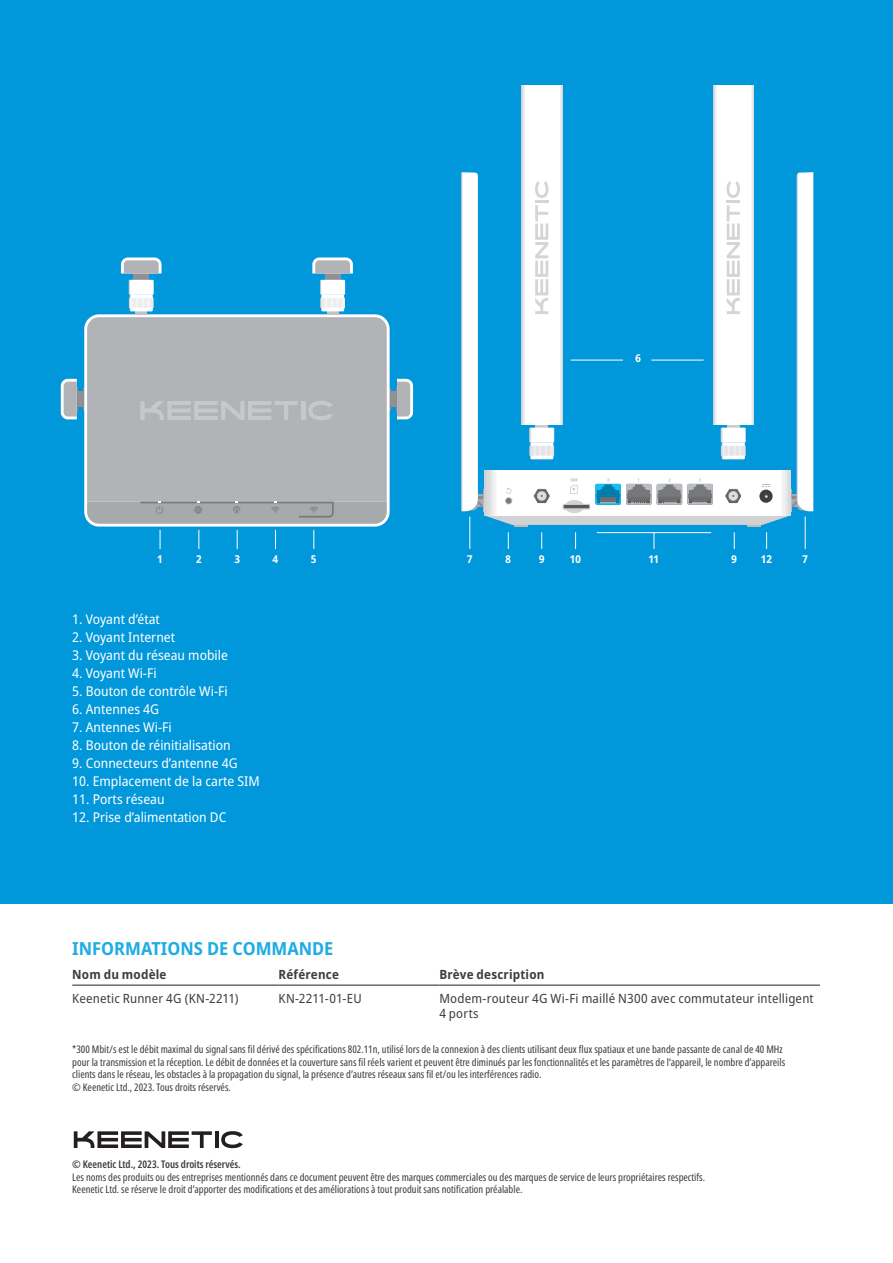
<style>
.page{position:relative;width:893px;height:1263px;background:#fff}
.page>*{position:absolute;margin:0;border:0;box-sizing:border-box;transform-origin:0 0}
.t1{font:700 semi-condensed 18px "Noto Sans";color:#1fade3}
.t2{font:semi-condensed 13.5px "Noto Sans";color:#fff}
.Text{font:semi-condensed 12.75px/15.3px "Noto Sans";letter-spacing:.01em;color:#3e3e3f}
.Ordering{font:700 semi-condensed 12.75px "Noto Sans";letter-spacing:.015em;color:#3e3e3f}
.Number{font:700 semi-condensed 10.8px "Noto Sans";color:#fff}
.info{font:extra-condensed 10.5px/12.6px "Noto Sans";color:#3e3e3f}
.info_bold{font:600 extra-condensed 10.5px "Noto Sans";color:#3e3e3f}
</style>
<div class="page">
<hr style="left:72px;top:985px;width:207px;height:1px;background:#231f20">
<hr style="left:279px;top:985px;width:160px;height:1px;background:#231f20">
<hr style="left:439px;top:985px;width:381px;height:1px;background:#231f20">
<hr style="left:215px;top:1131px;width:3px;height:17px;background:#231f20">
<svg style="left:74px;top:1131px;width:138px;height:17px"></svg>
<svg style="left:221px;top:1131px;width:22px;height:17px"></svg>
<div style="left:0;top:0;width:893px;height:903px;background:#0097db"></div>
<hr style="left:514px;top:523px;width:14px;height:4px;background:#bcbdc0">
<hr style="left:747px;top:523px;width:13px;height:4px;background:#bcbdc0">
<svg style="left:521px;top:85px;width:41px;height:87px;background:#fafafb"></svg>
<div style="left:713px;top:85px;width:40px;height:339px;background:#fff"></div>
<svg style="left:461px;top:172px;width:352px;height:353px"></svg>
<div style="left:390px;top:391px;width:7px;height:16px;background:#8f9194"></div>
<hr style="left:389px;top:388px;width:2px;height:23px;background:#8a8c8f">
<hr style="left:396px;top:387px;width:2px;height:24px;background:#8a8c8f">
<svg style="left:397px;top:379px;width:16px;height:40px"></svg>
<div style="left:77px;top:391px;width:7px;height:16px;background:#8f9194"></div>
<hr style="left:83px;top:388px;width:2px;height:23px;background:#8a8c8f">
<svg style="left:61px;top:379px;width:16px;height:40px"></svg>
<div style="left:84px;top:314px;width:306px;height:213px;background:#fff;border-radius:15px"></div>
<div style="left:87px;top:317px;width:300px;height:185px;background:#b2b3b7"></div>
<svg style="left:87px;top:502px;width:300px;height:22px;background:#a6a7ab"></svg>
<hr style="left:301px;top:401px;width:4px;height:19px;background:#c7c8ca">
<svg style="left:140px;top:401px;width:158px;height:19px;background:#bcbdc0"></svg>
<svg style="left:308px;top:401px;width:25px;height:19px"></svg>
<div style="left:325px;top:274px;width:16px;height:6px;background:#8f9194"></div>
<hr style="left:321px;top:272px;width:24px;height:2px;background:#8a8c8f">
<svg style="left:312px;top:257px;width:41px;height:16px"></svg>
<svg style="left:327px;top:311px;width:12px;height:4px"></svg>
<svg style="left:320px;top:280px;width:25px;height:31px"></svg>
<div style="left:133px;top:274px;width:16px;height:6px;background:#8f9194"></div>
<hr style="left:129px;top:272px;width:24px;height:2px;background:#8a8c8f">
<svg style="left:121px;top:257px;width:41px;height:16px"></svg>
<svg style="left:135px;top:311px;width:12px;height:4px"></svg>
<svg style="left:129px;top:280px;width:25px;height:31px"></svg>
<hr style="left:469px;top:517px;width:1px;height:32px;background:#fff">
<hr style="left:805px;top:517px;width:1px;height:32px;background:#fff">
<hr style="left:571px;top:360px;width:52px;height:1px;background:#fff">
<hr style="left:651px;top:360px;width:53px;height:1px;background:#fff">
<svg style="left:508px;top:532px;width:1px;height:17px"></svg>
<svg style="left:541px;top:532px;width:1px;height:17px"></svg>
<svg style="left:575px;top:532px;width:1px;height:17px"></svg>
<svg style="left:654px;top:533px;width:1px;height:16px"></svg>
<hr style="left:597px;top:532px;width:114px;height:1px;background:#fff">
<svg style="left:734px;top:532px;width:1px;height:17px"></svg>
<svg style="left:766px;top:532px;width:1px;height:17px"></svg>
<svg style="left:160px;top:530px;width:1px;height:19px"></svg>
<svg style="left:198px;top:530px;width:1px;height:19px"></svg>
<svg style="left:237px;top:530px;width:1px;height:19px"></svg>
<svg style="left:275px;top:530px;width:1px;height:19px"></svg>
<svg style="left:313px;top:530px;width:1px;height:19px"></svg>
<p class="Number" style="left:635px;top:351px;width:8px">6</p>
<p class="Number" style="left:157px;top:552px;width:7px">1</p>
<p class="Number" style="left:467px;top:552px;width:7px">7</p>
<p class="Number" style="left:505px;top:552px;width:8px">8</p>
<p class="Number" style="left:539px;top:552px;width:8px">9</p>
<p class="Number" style="left:570px;top:552px;width:13px">10</p>
<p class="Number" style="left:803px;top:552px;width:7px">7</p>
<p class="Number" style="left:196px;top:552px;width:7px">2</p>
<p class="Number" style="left:234px;top:552px;width:7px">3</p>
<p class="Number" style="left:273px;top:552px;width:7px">4</p>
<p class="Number" style="left:311px;top:552px;width:7px">5</p>
<p class="Number" style="left:649px;top:552px;width:12px">11</p>
<p class="Number" style="left:731px;top:552px;width:8px">9</p>
<p class="Number" style="left:761px;top:552px;width:12px">12</p>
<p class="t2" style="left:72px;top:609px;width:89px">1. Voyant d’état</p>
<p class="t2" style="left:72px;top:627px;width:104px">2. Voyant Internet</p>
<p class="t2" style="left:72px;top:645px;width:157px">3. Voyant du réseau mobile</p>
<p class="t2" style="left:72px;top:663px;width:86px">4. Voyant Wi-Fi</p>
<p class="t2" style="left:72px;top:681px;width:157px">5. Bouton de contrôle Wi-Fi</p>
<p class="t2" style="left:72px;top:699px;width:88px">6. Antennes 4G</p>
<p class="t2" style="left:72px;top:717px;width:101px">7. Antennes Wi-Fi</p>
<p class="t2" style="left:72px;top:735px;width:160px">8. Bouton de réinitialisation</p>
<p class="t2" style="left:72px;top:753px;width:167px">9. Connecteurs d’antenne 4G</p>
<p class="t2" style="left:72px;top:771px;width:189px">10. Emplacement de la carte SIM</p>
<p class="t2" style="left:72px;top:789px;width:94px">11. Ports réseau</p>
<p class="t2" style="left:72px;top:807px;width:156px">12. Prise d’alimentation DC</p>
<p class="t1" style="left:72px;top:935px;width:263px">INFORMATIONS DE COMMANDE</p>
<p class="Ordering" style="left:72px;top:965px;width:96px">Nom du modèle</p>
<p class="Ordering" style="left:279px;top:965px;width:62px">Référence</p>
<p class="Ordering" style="left:439px;top:965px;width:107px">Brève description</p>
<p class="Text" style="left:72px;top:991px;width:168px">Keenetic Runner 4G (KN-2211)</p>
<p class="Text" style="left:279px;top:991px;width:85px">KN-2211-01-EU</p>
<p class="Text" style="left:439px;top:991px;width:376px">Modem-routeur 4G Wi-Fi maillé N300 avec commutateur intelligent<br>4 ports</p>
<p class="info" style="left:72px;top:1043px;width:714px">*300 Mbit/s est le débit maximal du signal sans fil dérivé des spécifications 802.11n, utilisé lors de la connexion à des clients utilisant deux flux spatiaux et une bande passante de canal de 40 MHz pour la transmission et la réception. Le débit de données et la couverture sans fil réels varient et peuvent être diminués par les fonctionnalités et les paramètres de l’appareil, le nombre d’appareils clients dans le réseau, les obstacles à la propagation du signal, la présence d’autres réseaux sans fil et/ou les interférences radio.</p>
<p class="info" style="left:72px;top:1081px;width:160px">© Keenetic Ltd., 2023. Tous droits réservés.</p>
<p class="info_bold" style="left:72px;top:1156px;width:170px">© Keenetic Ltd., 2023. Tous droits réservés.</p>
<p class="info" style="left:72px;top:1171px;width:634px">Les noms des produits ou des entreprises mentionnés dans ce document peuvent être des marques commerciales ou des marques de service de leurs propriétaires respectifs.<br>Keenetic Ltd. se réserve le droit d’apporter des modifications et des améliorations à tout produit sans notification préalable.</p>
</div>
